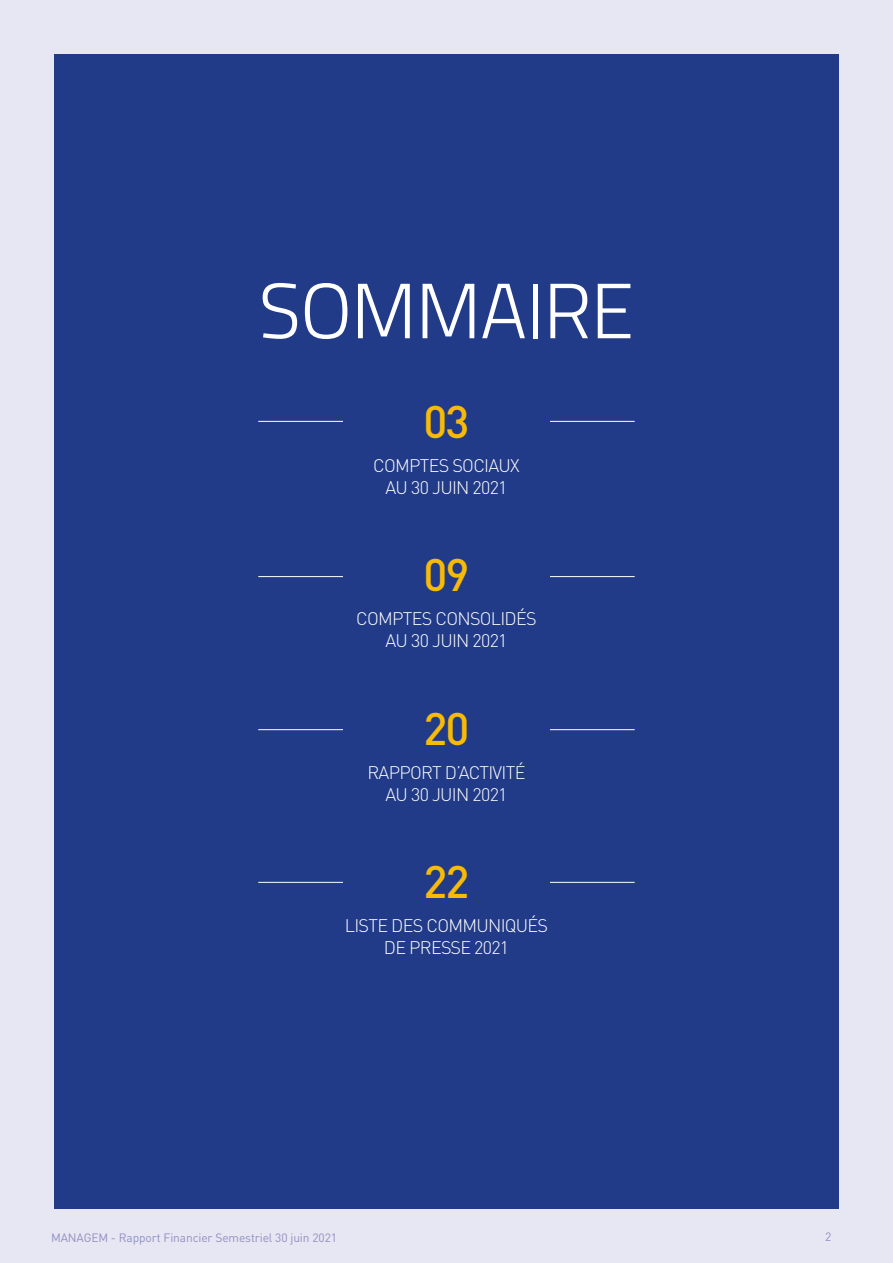
<style>
.page{position:relative;width:893px;height:1263px;background:#fff}
.page>*{position:absolute;margin:0;border:0;box-sizing:border-box;transform-origin:0 0}
.t1{font:300 78.3px "Titillium Web";letter-spacing:-.01em;color:#fff}
.t2{font:500 45px "DIN";letter-spacing:-.04em;color:#f7ba05}
.t3{font:300 18px/21.6px "DIN";letter-spacing:-.04em;color:#fff;text-align:center}
.t4{font:12px "DIN";letter-spacing:-.01em;color:#9091c3}
</style>
<div class="page">
<div style="left:1px;top:0;width:892px;height:1263px;background:#e7e6f3"></div>
<div style="left:54px;top:54px;width:785px;height:1155px;background:#213b89"></div>
<hr style="left:258px;top:421px;width:377px;height:1px;background:#fff">
<hr style="left:258px;top:576px;width:377px;height:1px;background:#fff">
<hr style="left:258px;top:729px;width:377px;height:1px;background:#fff">
<hr style="left:258px;top:882px;width:377px;height:1px;background:#fff">
<div style="left:343px;top:400px;width:207px;height:780px;background:#213b89"></div>
<h1 class="t1" style="left:259px;top:254px;width:377px">SOMMAIRE</h1>
<h2 class="t2" style="left:423px;top:393px;width:48px">03</h2>
<p class="t3" style="left:373px;top:454px;width:148px">COMPTES SOCIAUX<br>AU 30 JUIN 2021</p>
<h2 class="t2" style="left:423px;top:546px;width:48px">09</h2>
<p class="t3" style="left:356px;top:608px;width:182px">COMPTES CONSOLIDÉS<br>AU 30 JUIN 2021</p>
<h2 class="t2" style="left:423px;top:699px;width:48px">20</h2>
<p class="t3" style="left:367px;top:761px;width:159px">RAPPORT D’ACTIVITÉ<br>AU 30 JUIN 2021</p>
<h2 class="t2" style="left:423px;top:853px;width:48px">22</h2>
<p class="t3" style="left:345px;top:915px;width:205px">LISTE DES COMMUNIQUÉS<br>DE PRESSE 2021</p>
<p class="t4" style="left:51px;top:1230px;width:288px">MANAGEM - Rapport Financier Semestriel 30 juin 2021</p>
<p class="t4" style="left:825px;top:1229px;width:8px">2</p>
</div>
